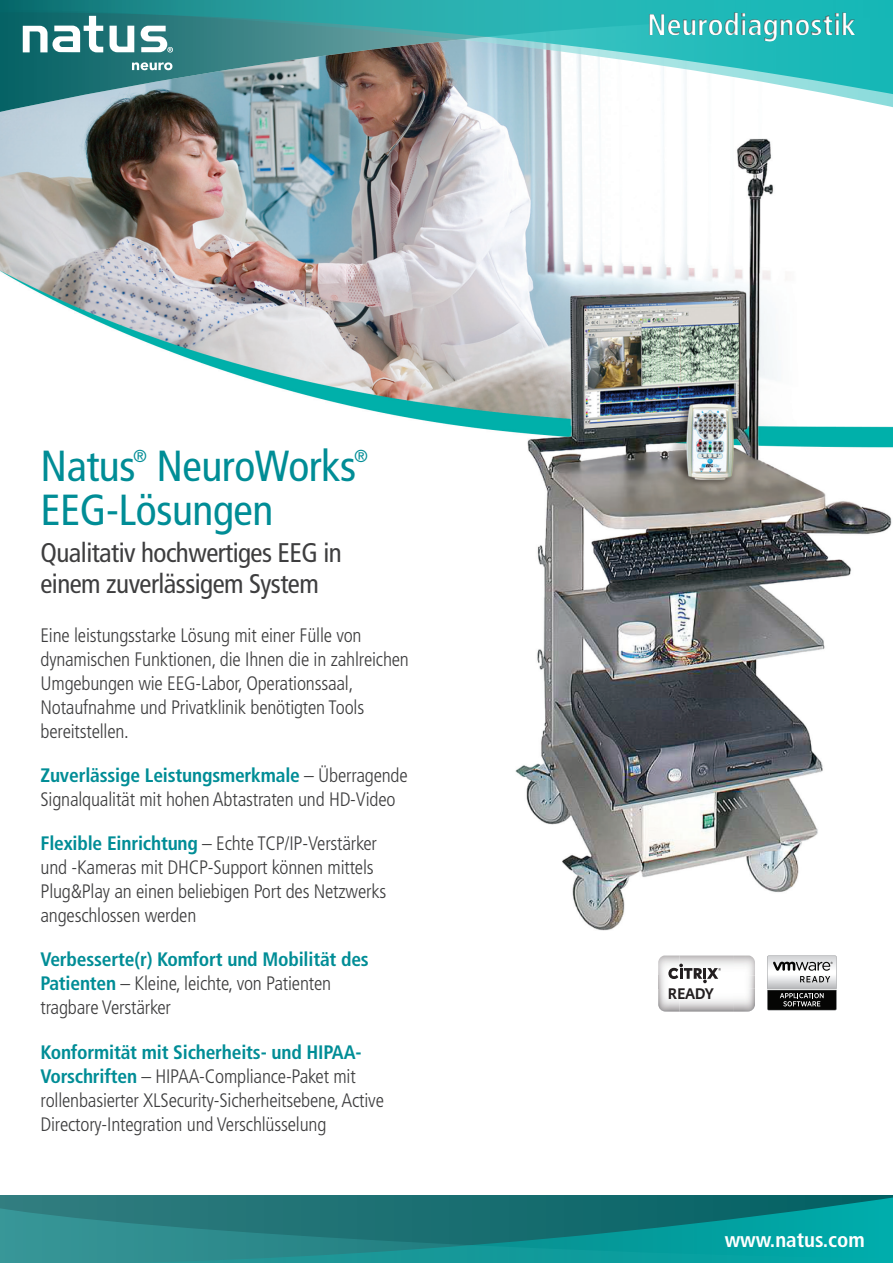
<style>
.page{position:relative;width:893px;height:1263px;background:#fff}
.page>*{position:absolute;margin:0;border:0;box-sizing:border-box;transform-origin:0 0}
.Doc_head_30_30_321{font:condensed 43.5px "Frutiger LT Std";letter-spacing:-.01em;color:#008d96}
.t1{font:700 condensed 30px "Frutiger LT Std";color:#fff}
.page_subhead_19pt_90{font:condensed 27px/30.9px "Frutiger LT Std";letter-spacing:-.02em;color:#3e3e3f}
.t2{font:700 condensed 21px "Frutiger LT Std";color:#fff}
.Body_-_14pt_90k_p1{font:300 condensed 19.5px/24px "Frutiger LT Std";letter-spacing:-.01em;color:#3e3e3f}
.Doc_head_30_30_321-2{font:condensed 17.4px "Frutiger LT Std";color:#008d96}
.t3{font:700 15px "Citrix Sans";letter-spacing:-.03em;color:#231f20}
.s1{font-weight:700;color:#008d96}
</style>
<div class="page">
<svg style="left:0;top:1195px;width:893px;height:9px;background:#197072"></svg>
<svg style="left:0;top:1204px;width:893px;height:59px;background:#19888a"></svg>
<img style="left:0;top:118px;width:893px;height:813px">
<svg style="left:0;top:113px;width:687px;height:5px"></svg>
<img style="left:0;top:0;width:893px;height:113px">
<svg style="left:110px;top:26px;width:24px;height:26px"></svg>
<svg style="left:23px;top:16px;width:80px;height:36px"></svg>
<svg style="left:141px;top:26px;width:32px;height:27px"></svg>
<svg style="left:132px;top:62px;width:40px;height:8px"></svg>
<div style="left:462px;top:7px;width:425px;height:37px;background:#231f20;opacity:.7"></div>
<img style="left:679px;top:955px;width:55px;height:56px">
<img style="left:679px;top:975px;width:55px;height:13px">
<img style="left:658px;top:983px;width:21px;height:28px">
<svg style="left:734px;top:1011px;width:16px;height:1px"></svg>
<img style="left:734px;top:955px;width:21px;height:56px">
<svg style="left:658px;top:955px;width:63px;height:28px"></svg>
<svg style="left:767px;top:955px;width:70px;height:55px"></svg>
<p class="Doc_head_30_30_321" style="left:40px;top:441px;width:96px">Natus</p>
<p class="Doc_head_30_30_321-2" style="left:133px;top:445px;width:15px">®</p>
<p class="Doc_head_30_30_321" style="left:156px;top:441px;width:201px">NeuroWorks</p>
<p class="Doc_head_30_30_321-2" style="left:354px;top:445px;width:15px">®</p>
<p class="Doc_head_30_30_321" style="left:40px;top:484px;width:234px">EEG-Lösungen</p>
<p class="page_subhead_19pt_90" style="left:40px;top:538px;width:303px">Qualitativ hochwertiges EEG in einem zuverlässigem System</p>
<p class="Body_-_14pt_90k_p1" style="left:40px;top:623px;width:370px">Eine leistungsstarke Lösung mit einer Fülle von dynamischen Funktionen, die Ihnen die in zahlreichen Umgebungen wie EEG-Labor, Operationssaal, Notaufnahme und Privatklinik benötigten Tools bereitstellen.</p>
<p class="Body_-_14pt_90k_p1" style="left:40px;top:763px;width:369px"><span class="s1">Zuverlässige Leistungsmerkmale</span> – Überragende<br>Signalqualität mit hohen Abtastraten und HD-Video</p>
<p class="Body_-_14pt_90k_p1" style="left:40px;top:832px;width:347px"><span class="s1">Flexible Einrichtung</span> – Echte TCP/IP-Verstärker und -Kameras mit DHCP-Support können mittels Plug&amp;Play an einen beliebigen Port des Netzwerks angeschlossen werden</p>
<p class="Body_-_14pt_90k_p1" style="left:40px;top:948px;width:330px"><span class="s1">Verbesserte(r) Komfort und Mobilität des<br>Patienten</span> – Kleine, leichte, von Patienten tragbare Verstärker</p>
<p class="Body_-_14pt_90k_p1" style="left:40px;top:1040px;width:345px"><span class="s1">Konformität mit Sicherheits- und HIPAA-Vorschriften</span> – HIPAA-Compliance-Paket mit rollenbasierter XLSecurity-Sicherheitsebene, Active Directory-Integration und Verschlüsselung</p>
<h2 class="t1" style="left:647px;top:7px;width:210px">Neurodiagnostik</h2>
<p class="t3" style="left:668px;top:984px;width:47px">READY</p>
<p class="t2" style="left:725px;top:1227px;width:142px">www.natus.com</p>
</div>
